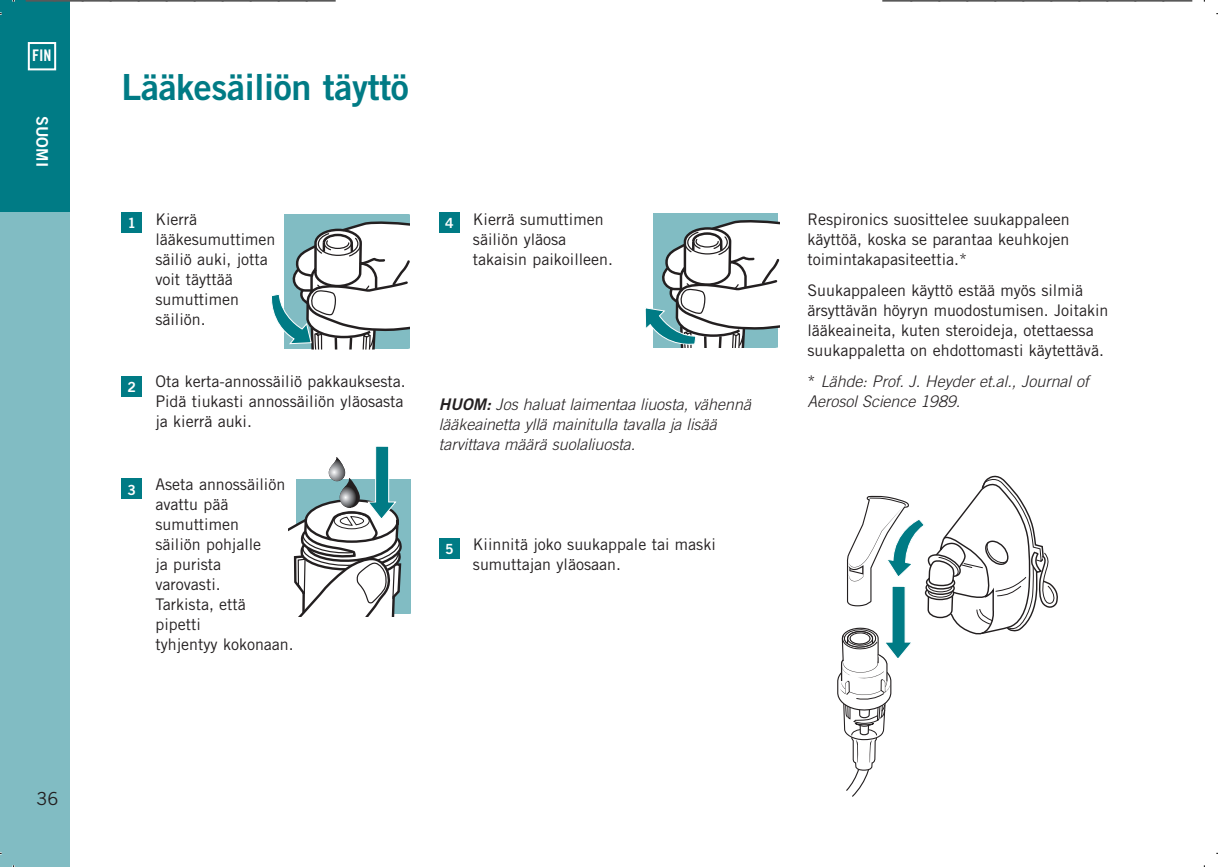
<style>
.page{position:relative;width:1218px;height:867px;background:#fff}
.page>*{position:absolute;margin:0;border:0;box-sizing:border-box;transform-origin:0 0}
.t1{font:36px "Trade Gothic Bold Two";letter-spacing:-.01em;color:#007b85}
.t2{font:18px "Trade Gothic";color:#231f20}
.t3{font:16px/20px "Trade Gothic";color:#231f20}
.t4{font:italic 300 16px/20px "Trade Gothic";color:#231f20}
.t5{font:16px "Trade Gothic Bold Two";color:#fff}
.t6{font:16px "Trade Gothic Bold Cond Twenty";color:#fff}
.t7{font:14px "Trade Gothic Bold Two";color:#fff}
.s1{font-family:"Trade Gothic Bold Two";font-weight:400}
.s2{font-weight:400;font-style:normal}
</style>
<div class="page">
<div style="left:0;top:0;width:70px;height:212px;background:#007b85"></div>
<div style="left:28px;top:42px;width:28px;height:28px;border:2px solid #fff"></div>
<div style="left:0;top:212px;width:70px;height:654px;background:#81bcc3"></div>
<div style="left:121px;top:212px;width:21px;height:21px;background:#007b85"></div>
<div style="left:121px;top:376px;width:21px;height:20px;background:#007b85"></div>
<div style="left:121px;top:478px;width:21px;height:21px;background:#007b85"></div>
<div style="left:439px;top:212px;width:21px;height:21px;background:#007b85"></div>
<svg style="left:645px;top:213px;width:134px;height:135px"></svg>
<svg style="left:837px;top:475px;width:221px;height:321px"></svg>
<div style="left:439px;top:538px;width:21px;height:21px;background:#007b85"></div>
<svg style="left:289px;top:446px;width:122px;height:170px"></svg>
<svg style="left:271px;top:214px;width:138px;height:136px"></svg>
<svg style="left:26px;top:0;width:310px;height:2px"></svg>
<svg style="left:882px;top:0;width:310px;height:2px"></svg>
<p class="t6" style="left:32px;top:46px;width:21px">FIN</p>
<p class="t5" style="left:52px;top:116px;width:51px;rotate:90deg">suomi</p>
<p class="t2" style="left:36px;top:787px;width:23px">36</p>
<h1 class="t1" style="left:121px;top:64px;width:289px">Lääkesäiliön täyttö</h1>
<p class="t7" style="left:128px;top:214px;width:10px">1</p>
<p class="t7" style="left:127px;top:378px;width:10px">2</p>
<p class="t7" style="left:127px;top:481px;width:10px">3</p>
<p class="t3" style="left:155px;top:209px;width:121px">Kierrä lääkesumuttimen säiliö auki, jotta voit täyttää sumuttimen säiliön.</p>
<p class="t3" style="left:155px;top:371px;width:252px">Ota kerta-annossäiliö pakkauksesta.<br>Pidä tiukasti annossäiliön yläosasta ja kierrä auki.</p>
<p class="t3" style="left:155px;top:474px;width:140px">Aseta annossäiliön avattu pää sumuttimen<br>säiliön pohjalle<br>ja purista<br>varovasti.<br>Tarkista, että pipetti<br>tyhjentyy kokonaan.</p>
<p class="t7" style="left:445px;top:214px;width:10px">4</p>
<p class="t3" style="left:473px;top:209px;width:142px">Kierrä sumuttimen säiliön yläosa takaisin paikoilleen.</p>
<p class="t4" style="left:439px;top:394px;width:314px"><span class="s1">HUOM:</span> Jos haluat laimentaa liuosta, vähennä lääkeainetta yllä mainitulla tavalla ja lisää tarvittava määrä suolaliuosta.</p>
<p class="t7" style="left:445px;top:540px;width:10px">5</p>
<p class="t3" style="left:473px;top:534px;width:244px">Kiinnitä joko suukappale tai maski sumuttajan yläosaan.</p>
<p class="t3" style="left:807px;top:209px;width:264px;text-align:justify">Respironics suosittelee suukappaleen käyttöä, koska se parantaa keuhkojen toimintakapasiteettia.*</p>
<p class="t3" style="left:807px;top:280px;width:302px">Suukappaleen käyttö estää myös silmiä ärsyttävän höyryn muodostumisen. Joitakin lääkeaineita, kuten steroideja, otettaessa suukappaletta on ehdottomasti käytettävä.</p>
<p class="t4" style="left:807px;top:371px;width:282px"><span class="s2">*</span> Lähde: Prof. J. Heyder et.al., Journal of<br>Aerosol Science 1989.</p>
</div>
